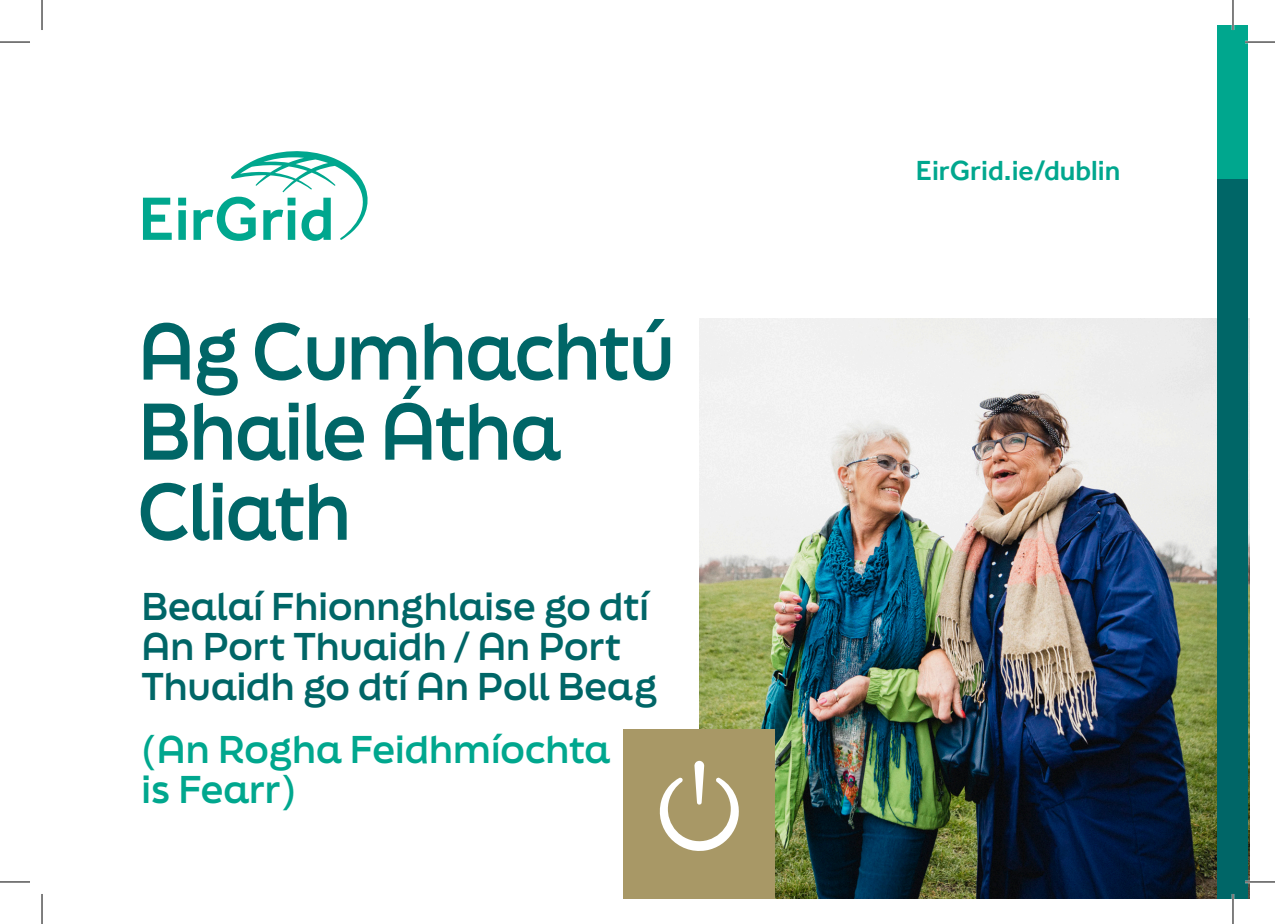
<style>
.page{position:relative;width:1275px;height:924px;background:#fff}
.page>*{position:absolute;margin:0;border:0;box-sizing:border-box;transform-origin:0 0}
.t1{font:700 75.8px/80px "Final Six";letter-spacing:-.02em;color:#006667;scale:.95 1}
.t2{font:700 36.6px/40px "Final Six";color:#006667}
.t3{font:700 36.6px/40px "Final Six";color:#00a78e}
.t4{font:500 28.4px "Effra";color:#00a78e}
</style>
<div class="page">
<img style="left:699px;top:319px;width:550px;height:578px">
<svg style="left:143px;top:151px;width:225px;height:90px"></svg>
<div style="left:623px;top:729px;width:152px;height:169px;background:#a89866"></div>
<svg style="left:659px;top:760px;width:80px;height:91px"></svg>
<div style="left:1217px;top:25px;width:31px;height:154px;background:#00a78e"></div>
<div style="left:1217px;top:179px;width:31px;height:719px;background:#006667"></div>
<hr style="left:1245px;top:41px;width:30px;height:2px;background:#fff">
<hr style="left:1245px;top:880px;width:30px;height:2px;background:#fff">
<hr style="left:1231px;top:0;width:3px;height:30px;background:#fff">
<hr style="left:1231px;top:893px;width:3px;height:30px;background:#fff">
<hr style="left:0;top:42px;width:30px;height:1px;background:#000">
<hr style="left:1245px;top:42px;width:30px;height:1px;background:#000">
<hr style="left:0;top:881px;width:30px;height:1px;background:#000">
<hr style="left:1245px;top:881px;width:30px;height:1px;background:#000">
<hr style="left:42px;top:0;width:1px;height:30px;background:#000">
<hr style="left:42px;top:893px;width:1px;height:30px;background:#000">
<hr style="left:1232px;top:0;width:1px;height:30px;background:#000">
<hr style="left:1232px;top:893px;width:1px;height:30px;background:#000">
<h1 class="t1" style="left:138px;top:309px;width:566px">Ag Cumhachtú<br>Bhaile Átha<br>Cliath</h1>
<h2 class="t2" style="left:141px;top:585px;width:517px">Bealaí Fhionnghlaise go dtí<br>An Port Thuaidh / An Port<br>Thuaidh go dtí An Poll Beag</h2>
<h2 class="t3" style="left:141px;top:728px;width:470px">(An Rogha Feidhmíochta is Fearr)</h2>
<p class="t4" style="left:916px;top:153px;width:206px">EirGrid.ie/dublin</p>
</div>
